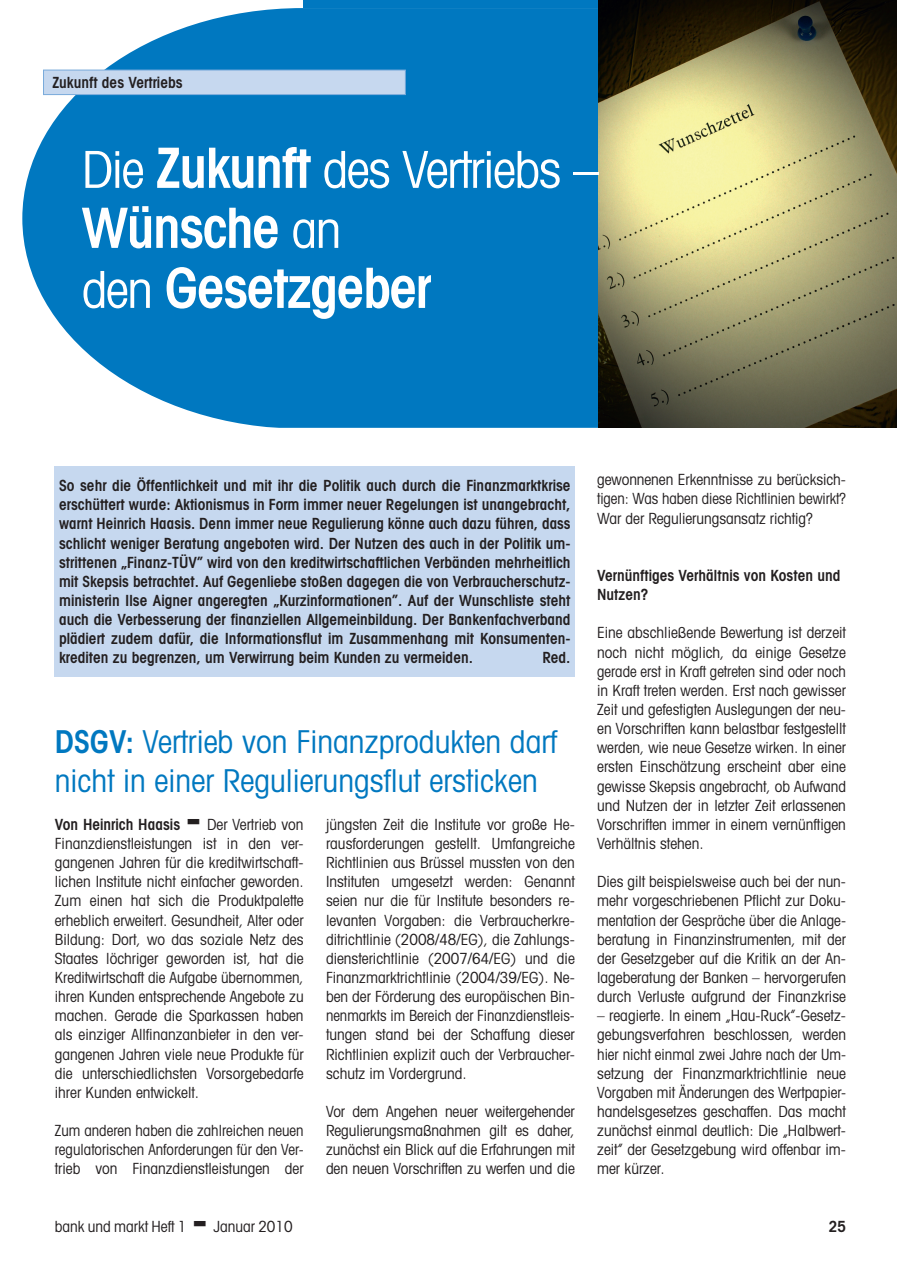
<style>
.page{position:relative;width:897px;height:1275px;background:#fff}
.page>*{position:absolute;margin:0;border:0;box-sizing:border-box;transform-origin:0 0}
.t1{font:600 condensed 55.5px/60px "Avant Garde";letter-spacing:-.025em;color:#fff}
.t2{font:condensed 51px "Avant Garde";letter-spacing:-.025em;color:#fff}
.t3{font:condensed 31.5px/38.2px "Avant Garde";color:#0078c0}
.t4{font:condensed 15.3px/19.2px "Avant Garde";color:#231f20;text-align:justify}
.t5{font:600 condensed 15.3px/19.2px "Avant Garde";color:#231f20}
.s1{font-weight:600;font-size:55.5px}
.s2{font-weight:400;font-size:51px}
.s3{font-weight:600}
</style>
<div class="page">
<svg style="left:22px;top:8px;width:576px;height:420px;background:#1a85c6"></svg>
<div style="left:303px;top:0;width:307px;height:8px;background:#0078c0"></div>
<img style="left:598px;top:0;width:299px;height:428px">
<div style="left:55px;top:466px;width:520px;height:210px;background:#c6d8ef"></div>
<div style="left:44px;top:70px;width:361px;height:25px;background:#c6d8ef"></div>
<div style="left:43px;top:70px;width:363px;height:25px;border:1px solid #7aabdb"></div>
<p class="t5" style="left:52px;top:73px;width:132px">Zukunft des Vertriebs</p>
<h2 class="t2" style="left:82px;top:138px;width:518px">Die <span class="s1">Zukunft</span> des Vertriebs –</h2>
<h1 class="t1" style="left:82px;top:197px;width:351px">Wünsche <span class="s2">an<br>den</span> Gesetzgeber</h1>
<p class="t5" style="left:59px;top:476px;width:513px;text-align:justify">So sehr die Öffentlichkeit und mit ihr die Politik auch durch die Finanzmarktkrise erschüttert wurde: Aktionismus in Form immer neuer Regelungen ist unangebracht, warnt Heinrich Haasis. Denn immer neue Regulierung könne auch dazu führen, dass schlicht weniger Beratung angeboten wird. Der Nutzen des auch in der Politik um&shy;strittenen „Finanz-TÜV” wird von den kreditwirtschaftlichen Verbänden mehrheitlich mit Skepsis betrachtet. Auf Gegenliebe stoßen dagegen die von Verbraucherschutz&shy;ministerin Ilse Aigner angeregten „Kurzinformationen”. Auf der Wunschliste steht auch die Verbesserung der finanziellen Allgemeinbildung. Der Bankenfachverband plädiert zudem dafür, die Informationsflut im Zusammenhang mit Konsumenten&shy;krediten zu begrenzen, um Verwirrung beim Kunden zu vermeiden.</p>
<p class="t5" style="left:542px;top:648px;width:30px">Red.</p>
<h3 class="t3" style="left:55px;top:722px;width:504px"><span class="s3">DSGV:</span> Vertrieb von Finanzprodukten darf nicht in einer Regulierungsflut ersticken</h3>
<p class="t5" style="left:55px;top:814px;width:127px">Von Heinrich Haasis</p>
<p class="t4" style="left:55px;top:814px;width:250px;text-indent:152px">Der Vertrieb von Finanzdienstleistungen ist in den ver&shy;gangenen Jahren für die kreditwirtschaft&shy;lichen Institute nicht einfacher geworden.<br>Zum einen hat sich die Produktpalette erheblich erweitert. Gesundheit, Alter oder Bildung: Dort, wo das soziale Netz des Staates löchriger geworden ist, hat die Kreditwirtschaft die Aufgabe übernommen, ihren Kunden entsprechende Angebote zu machen. Gerade die Sparkassen haben als einziger Allfinanzanbieter in den ver&shy;gangenen Jahren viele neue Produkte für die unterschiedlichsten Vorsorgebedarfe ihrer Kunden entwickelt.</p>
<p class="t4" style="left:55px;top:1120px;width:250px">Zum anderen haben die zahlreichen neuen regulatorischen Anforderungen für den Ver&shy;trieb von Finanzdienstleistungen der</p>
<p class="t4" style="left:326px;top:814px;width:250px">jüngsten Zeit die Institute vor große He&shy;rausforderungen gestellt. Umfangreiche Richtlinien aus Brüssel mussten von den Instituten umgesetzt werden: Genannt seien nur die für Institute besonders re&shy;levanten Vorgaben: die Verbraucherkre&shy;ditrichtlinie (2008/48/EG), die Zahlungs&shy;diensterichtlinie (2007/64/EG) und die Finanzmarktrichtlinie (2004/39/EG). Ne&shy;ben der Förderung des europäischen Bin&shy;nenmarkts im Bereich der Finanzdienstleis&shy;tungen stand bei der Schaffung dieser Richtlinien explizit auch der Verbraucher&shy;schutz im Vordergrund.</p>
<p class="t4" style="left:326px;top:1101px;width:250px">Vor dem Angehen neuer weitergehender Regulierungsmaßnahmen gilt es daher, zunächst ein Blick auf die Erfahrungen mit den neuen Vorschriften zu werfen und die</p>
<p class="t4" style="left:597px;top:470px;width:250px">gewonnenen Erkenntnisse zu berücksich&shy;tigen: Was haben diese Richtlinien bewirkt?<br>War der Regulierungsansatz richtig?</p>
<p class="t5" style="left:597px;top:565px;width:245px">Vernünftiges Verhältnis von Kosten und<br>Nutzen?</p>
<p class="t4" style="left:597px;top:623px;width:250px">Eine abschließende Bewertung ist derzeit noch nicht möglich, da einige Gesetze gerade erst in Kraft getreten sind oder noch in Kraft treten werden. Erst nach gewisser Zeit und gefestigten Auslegungen der neu&shy;en Vorschriften kann belastbar festgestellt werden, wie neue Gesetze wirken. In einer ersten Einschätzung erscheint aber eine gewisse Skepsis angebracht, ob Aufwand und Nutzen der in letzter Zeit erlassenen Vorschriften immer in einem vernünftigen Verhältnis stehen.</p>
<p class="t4" style="left:597px;top:871px;width:250px">Dies gilt beispielsweise auch bei der nun&shy;mehr vorgeschriebenen Pflicht zur Doku&shy;mentation der Gespräche über die Anlage&shy;beratung in Finanzinstrumenten, mit der der Gesetzgeber auf die Kritik an der An&shy;lageberatung der Banken – hervorgerufen durch Verluste aufgrund der Finanzkrise</p>
<p class="t4" style="left:597px;top:1005px;width:250px">– reagierte. In einem „Hau-Ruck”-Gesetz&shy;gebungsverfahren beschlossen, werden hier nicht einmal zwei Jahre nach der Um&shy;setzung der Finanzmarktrichtlinie neue Vorgaben mit Änderungen des Wertpapier&shy;handelsgesetzes geschaffen. Das macht zunächst einmal deutlich: Die „Halbwert&shy;zeit” der Gesetzgebung wird offenbar im&shy;mer kürzer.</p>
<p class="t4" style="left:55px;top:1216px;width:133px">bank und markt Heft 1</p>
<p class="t4" style="left:213px;top:1216px;width:81px">Januar 2010</p>
<p class="t5" style="left:829px;top:1216px;width:19px">25</p>
</div>
